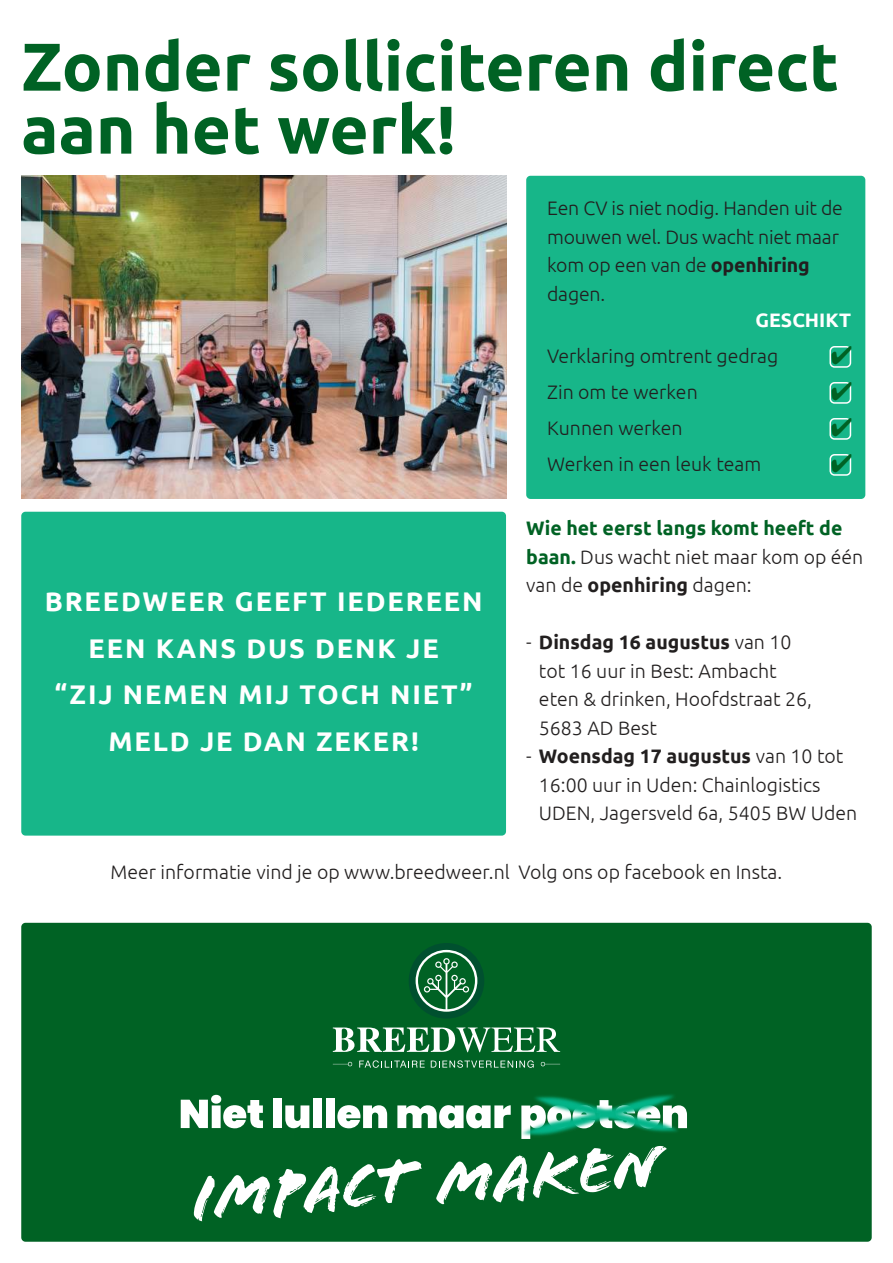
<style>
.page{position:relative;width:893px;height:1263px;background:#fff}
.page>*{position:absolute;margin:0;border:0;box-sizing:border-box;transform-origin:0 0}
.t1{font:700 67.5px/63px "Ubuntu";color:#006224}
.t2{font:700 27px/46.5px "Ubuntu";letter-spacing:.07em;color:#fff;text-align:center}
.t3{font:25.5px/36px "Zapf Dingbats ITC";color:#006224;text-align:justify}
.t4{font:300 19.5px/28.5px "Ubuntu";color:#221f1f}
.t5{font:700 19.5px "Ubuntu";color:#fff}
.s1{font-weight:700}
.s2{font-weight:700;color:#006224}
</style>
<div class="page">
<div style="left:526px;top:176px;width:339px;height:323px;background:#17b689;border-radius:4px"></div>
<div style="left:21px;top:923px;width:851px;height:319px;background:#006224;border-radius:4px"></div>
<div style="left:21px;top:512px;width:485px;height:324px;background:#17b689;border-radius:4px"></div>
<svg style="left:181px;top:1095px;width:82px;height:33px"></svg>
<div style="left:273px;top:1098px;width:9px;height:30px;background:#fff"></div>
<svg style="left:285px;top:1105px;width:24px;height:23px"></svg>
<div style="left:313px;top:1098px;width:9px;height:30px;background:#fff"></div>
<div style="left:326px;top:1098px;width:9px;height:30px;background:#fff"></div>
<svg style="left:337px;top:1105px;width:50px;height:23px"></svg>
<svg style="left:397px;top:1105px;width:91px;height:23px"></svg>
<svg style="left:193px;top:1159px;width:229px;height:62px"></svg>
<svg style="left:436px;top:1161px;width:216px;height:43px"></svg>
<img style="left:488px;top:1105px;width:165px;height:63px">
<img style="left:500px;top:1094px;width:187px;height:71px">
<svg style="left:333px;top:1027px;width:227px;height:25px"></svg>
<svg style="left:409px;top:943px;width:75px;height:75px"></svg>
<svg style="left:333px;top:1062px;width:19px;height:4px"></svg>
<svg style="left:359px;top:1060px;width:66px;height:8px"></svg>
<svg style="left:431px;top:1060px;width:103px;height:8px"></svg>
<svg style="left:540px;top:1061px;width:20px;height:5px"></svg>
<div style="left:829px;top:346px;width:22px;height:22px;border:2px solid #fff;border-radius:4px"></div>
<div style="left:829px;top:382px;width:22px;height:22px;border:2px solid #fff;border-radius:4px"></div>
<div style="left:829px;top:418px;width:22px;height:22px;border:2px solid #fff;border-radius:4px"></div>
<div style="left:829px;top:454px;width:22px;height:22px;border:2px solid #fff;border-radius:4px"></div>
<img style="left:21px;top:176px;width:485px;height:323px">
<h1 class="t1" style="left:21px;top:39px;width:819px">Zonder solliciteren direct aan het werk!</h1>
<p class="t4" style="left:547px;top:193px;width:297px">Een CV is niet nodig. Handen uit de mouwen wel. Dus wacht niet maar kom op een van de <span class="s1">openhiring </span>dagen.</p>
<h2 class="t2" style="left:45px;top:580px;width:439px">BREEDWEER GEEFT IEDEREEN<br>EEN KANS DUS DENK JE<br>“ZIJ NEMEN MIJ TOCH NIET”<br>MELD JE DAN ZEKER!</h2>
<p class="t5" style="left:755px;top:312px;width:97px">GESCHIKT</p>
<p class="t4" style="left:547px;top:338px;width:233px;line-height:36px">Verklaring omtrent gedrag<br>Zin om te werken<br>Kunnen werken<br>Werken in een leuk team</p>
<h3 class="t3" style="left:831px;top:337px;width:23px">✔ ✔ ✔ ✔</h3>
<p class="t4" style="left:526px;top:514px;width:339px"><span class="s2">Wie het eerst langs komt heeft de baan.</span> Dus wacht niet maar kom op één van de <span class="s1">openhiring</span> dagen:</p>
<p class="t4" style="left:539px;top:629px;width:275px;text-indent:-13px">- <span class="s1">Dinsdag 16 augustus</span> van 10 tot 16 uur in Best: Ambacht eten &amp; drinken, Hoofdstraat 26,<br>5683 AD Best</p>
<p class="t4" style="left:539px;top:743px;width:320px;text-indent:-13px">- <span class="s1">Woensdag 17 augustus</span> van 10 tot<br>16:00 uur in Uden: Chainlogistics<br>UDEN, Jagersveld 6a, 5405 BW Uden</p>
<p class="t4" style="left:111px;top:857px;width:673px">Meer informatie vind je op www.breedweer.nl Volg ons op facebook en Insta.</p>
</div>
